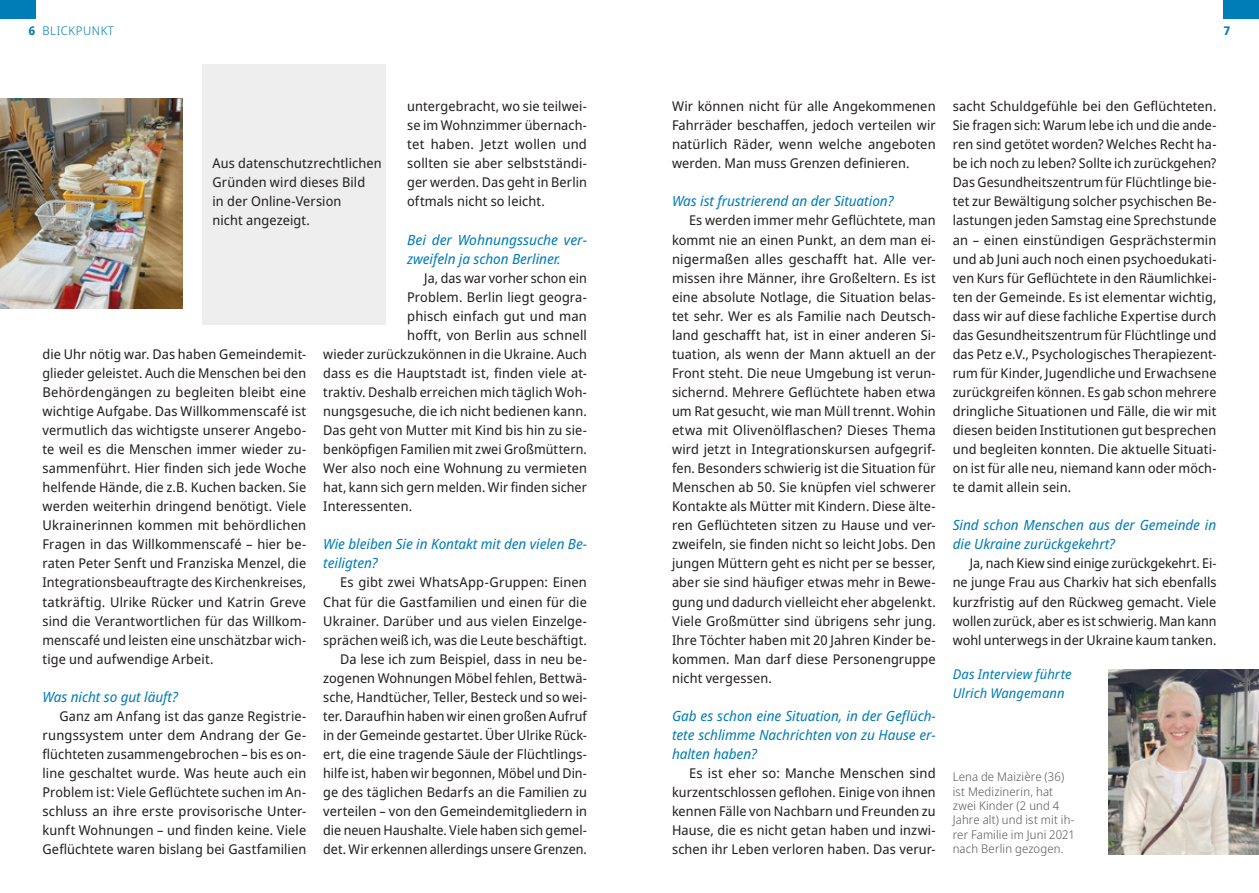
<style>
.page{position:relative;width:1259px;height:893px;background:#fff}
.page>*{position:absolute;margin:0;border:0;box-sizing:border-box;transform-origin:0 0}
.Interview_Frage{font:italic 14.1px/19px "Noto Sans Display";color:#007cb6}
.Fließtext_Einzug{font:13.5px/19px "Noto Sans Display";letter-spacing:.01em;color:#231f20;text-align:justify}
.Fließt{font:13.5px/19px "Noto Sans Display";letter-spacing:.01em;color:#231f20}
.Autoren{font:italic 13.5px/19px "Noto Sans Display";letter-spacing:.01em;color:#007cb6}
.Bilderunterschrift{font:300 12px/14.4px "Noto Sans Display";letter-spacing:.015em;color:#57585a}
.Rubrik{font:300 12px "Noto Sans Display";letter-spacing:.05em;color:#007cb6}
.t1{font:700 12px "Noto Sans Display";color:#007cb6}
</style>
<div class="page">
<div style="left:0;top:0;width:35px;height:19px;background:#007cb6"></div>
<div style="left:1223px;top:0;width:36px;height:19px;background:#007cb6"></div>
<img style="left:1108px;top:670px;width:151px;height:184px">
<img style="left:0;top:99px;width:183px;height:210px">
<div style="left:203px;top:64px;width:183px;height:261px;background:#eeeeef"></div>
<p class="t1" style="left:28px;top:22px;width:8px">6</p>
<p class="t1" style="left:1223px;top:22px;width:8px">7</p>
<p class="Rubrik" style="left:43px;top:22px;width:73px">BLICKPUNKT</p>
<p class="Fließtext_Einzug" style="left:407px;top:97px;width:181px">untergebracht, wo sie teilwei&shy;se im Wohnzimmer übernach&shy;tet haben. Jetzt wollen und sollten sie aber selbstständi&shy;ger werden. Das geht in Berlin oftmals nicht so leicht.</p>
<p class="Interview_Frage" style="left:407px;top:230px;width:181px">Bei der Wohnungssuche ver&shy;zweifeln ja schon Berliner.</p>
<p class="Fließtext_Einzug" style="left:424px;top:268px;width:164px">Ja, das war vorher schon ein</p>
<p class="Fließtext_Einzug" style="left:407px;top:288px;width:181px">Problem. Berlin liegt geogra-</p>
<p class="Fließtext_Einzug" style="left:407px;top:307px;width:181px">phisch einfach gut und man</p>
<p class="Fließtext_Einzug" style="left:407px;top:326px;width:181px">hofft, von Berlin aus schnell</p>
<p class="Fließtext_Einzug" style="left:323px;top:345px;width:265px">wieder zurückzukönnen in die Ukraine. Auch</p>
<p class="Fließtext_Einzug" style="left:323px;top:364px;width:265px">dass es die Hauptstadt ist, finden viele at-</p>
<p class="Fließtext_Einzug" style="left:323px;top:383px;width:265px">traktiv. Deshalb erreichen mich täglich Woh-</p>
<p class="Fließtext_Einzug" style="left:323px;top:402px;width:265px">nungsgesuche, die ich nicht bedienen kann.</p>
<p class="Fließtext_Einzug" style="left:323px;top:421px;width:265px">Das geht von Mutter mit Kind bis hin zu sie-</p>
<p class="Fließtext_Einzug" style="left:323px;top:440px;width:265px">benköpfigen Familien mit zwei Großmüttern.</p>
<p class="Fließtext_Einzug" style="left:323px;top:459px;width:265px">Wer also noch eine Wohnung zu vermieten</p>
<p class="Fließtext_Einzug" style="left:323px;top:478px;width:265px">hat, kann sich gern melden. Wir finden sicher</p>
<p class="Fließtext_Einzug" style="left:323px;top:497px;width:90px">Interessenten.</p>
<p class="Interview_Frage" style="left:323px;top:535px;width:265px">Wie bleiben Sie in Kontakt mit den vielen Be&shy;teiligten?</p>
<p class="Fließtext_Einzug" style="left:323px;top:573px;width:265px;text-indent:17px">Es gibt zwei WhatsApp-Gruppen: Einen Chat für die Gastfamilien und einen für die Ukrainer. Darüber und aus vielen Einzelge&shy;sprächen weiß ich, was die Leute beschäftigt.</p>
<p class="Fließtext_Einzug" style="left:323px;top:649px;width:265px;text-indent:17px">Da lese ich zum Beispiel, dass in neu be&shy;zogenen Wohnungen Möbel fehlen, Bettwä&shy;sche, Handtücher, Teller, Besteck und so wei&shy;ter. Daraufhin haben wir einen großen Aufruf in der Gemeinde gestartet. Über Ulrike Rück&shy;ert, die eine tragende Säule der Flüchtlings&shy;hilfe ist, haben wir begonnen, Möbel und Din&shy;ge des täglichen Bedarfs an die Familien zu verteilen – von den Gemeindemitgliedern in die neuen Haushalte. Viele haben sich gemel&shy;det. Wir erkennen allerdings unsere Grenzen.</p>
<p class="Fließt" style="left:212px;top:154px;width:171px">Aus datenschutzrechtlichen<br>Gründen wird dieses Bild<br>in der Online-Version<br>nicht angezeigt.</p>
<p class="Fließtext_Einzug" style="left:43px;top:345px;width:265px">die Uhr nötig war. Das haben Gemeindemit&shy;glieder geleistet. Auch die Menschen bei den Behördengängen zu begleiten bleibt eine wichtige Aufgabe. Das Willkommenscafé ist vermutlich das wichtigste unserer Angebo&shy;te weil es die Menschen immer wieder zu&shy;sammenführt. Hier finden sich jede Woche helfende Hände, die z.B. Kuchen backen. Sie werden weiterhin dringend benötigt. Viele Ukrainerinnen kommen mit behördlichen Fragen in das Willkommenscafé – hier be&shy;raten Peter Senft und Franziska Menzel, die Integrationsbeauftragte des Kirchenkreises, tatkräftig. Ulrike Rücker und Katrin Greve sind die Verantwortlichen für das Willkom&shy;menscafé und leisten eine unschätzbar wich&shy;tige und aufwendige Arbeit.</p>
<p class="Interview_Frage" style="left:43px;top:687px;width:137px">Was nicht so gut läuft?</p>
<p class="Fließtext_Einzug" style="left:43px;top:707px;width:265px;text-indent:17px">Ganz am Anfang ist das ganze Registrie&shy;rungssystem unter dem Andrang der Ge&shy;flüchteten zusammengebrochen – bis es on&shy;line geschaltet wurde. Was heute auch ein Problem ist: Viele Geflüchtete suchen im An&shy;schluss an ihre erste provisorische Unter&shy;kunft Wohnungen – und finden keine. Viele Geflüchtete waren bislang bei Gastfamilien</p>
<p class="Fließtext_Einzug" style="left:672px;top:97px;width:265px">Wir können nicht für alle Angekommenen Fahrräder beschaffen, jedoch verteilen wir natürlich Räder, wenn welche angeboten werden. Man muss Grenzen definieren.</p>
<p class="Interview_Frage" style="left:672px;top:192px;width:223px">Was ist frustrierend an der Situation?</p>
<p class="Fließtext_Einzug" style="left:672px;top:211px;width:265px;text-indent:17px">Es werden immer mehr Geflüchtete, man kommt nie an einen Punkt, an dem man ei&shy;nigermaßen alles geschafft hat. Alle ver&shy;missen ihre Männer, ihre Großeltern. Es ist eine absolute Notlage, die Situation belas&shy;tet sehr. Wer es als Familie nach Deutsch&shy;land geschafft hat, ist in einer anderen Si&shy;tuation, als wenn der Mann aktuell an der Front steht. Die neue Umgebung ist verun&shy;sichernd. Mehrere Geflüchtete haben etwa um Rat gesucht, wie man Müll trennt. Wohin etwa mit Olivenölflaschen? Dieses Thema wird jetzt in Integrationskursen aufgegrif&shy;fen. Besonders schwierig ist die Situation für Menschen ab 50. Sie knüpfen viel schwerer Kontakte als Mütter mit Kindern. Diese älte&shy;ren Geflüchteten sitzen zu Hause und ver&shy;zweifeln, sie finden nicht so leicht Jobs. Den jungen Müttern geht es nicht per se besser, aber sie sind häufiger etwas mehr in Bewe&shy;gung und dadurch vielleicht eher abgelenkt.<br>Viele Großmütter sind übrigens sehr jung.<br>Ihre Töchter haben mit 20 Jahren Kinder be&shy;kommen. Man darf diese Personengruppe nicht vergessen.</p>
<p class="Interview_Frage" style="left:672px;top:706px;width:265px;text-align:justify">Gab es schon eine Situation, in der Geflüch&shy;tete schlimme Nachrichten von zu Hause er&shy;halten haben?</p>
<p class="Fließtext_Einzug" style="left:672px;top:764px;width:265px;text-indent:17px">Es ist eher so: Manche Menschen sind kurzentschlossen geflohen. Einige von ihnen kennen Fälle von Nachbarn und Freunden zu Hause, die es nicht getan haben und inzwi&shy;schen ihr Leben verloren haben. Das verur-</p>
<p class="Fließtext_Einzug" style="left:952px;top:97px;width:265px">sacht Schuldgefühle bei den Geflüchteten.<br>Sie fragen sich: Warum lebe ich und die ande&shy;ren sind getötet worden? Welches Recht ha&shy;be ich noch zu leben? Sollte ich zurückgehen?<br>Das Gesundheitszentrum für Flüchtlinge bie&shy;tet zur Bewältigung solcher psychischen Be&shy;lastungen jeden Samstag eine Sprechstunde an – einen einstündigen Gesprächstermin und ab Juni auch noch einen psychoedukati&shy;ven Kurs für Geflüchtete in den Räumlichkei&shy;ten der Gemeinde. Es ist elementar wichtig, dass wir auf diese fachliche Expertise durch das Gesundheitszentrum für Flüchtlinge und das Petz e.V., Psychologisches Therapiezent&shy;rum für Kinder, Jugendliche und Erwachsene zurückgreifen können. Es gab schon mehrere dringliche Situationen und Fälle, die wir mit diesen beiden Institutionen gut besprechen und begleiten konnten. Die aktuelle Situati&shy;on ist für alle neu, niemand kann oder möch&shy;te damit allein sein.</p>
<p class="Interview_Frage" style="left:952px;top:516px;width:265px">Sind schon Menschen aus der Gemeinde in die Ukraine zurückgekehrt?</p>
<p class="Fließtext_Einzug" style="left:952px;top:554px;width:265px;text-indent:17px">Ja, nach Kiew sind einige zurückgekehrt. Ei&shy;ne junge Frau aus Charkiv hat sich ebenfalls kurzfristig auf den Rückweg gemacht. Viele wollen zurück, aber es ist schwierig. Man kann wohl unterwegs in der Ukraine kaum tanken.</p>
<p class="Autoren" style="left:952px;top:664px;width:120px">Das Interview führte<br>Ulrich Wangemann</p>
<p class="Bilderunterschrift" style="left:952px;top:770px;width:124px">Lena de Maizière (36) ist Medizinerin, hat zwei Kinder (2 und 4<br>Jahre alt) und ist mit ih&shy;rer Familie im Juni 2021 nach Berlin gezogen.</p>
</div>
